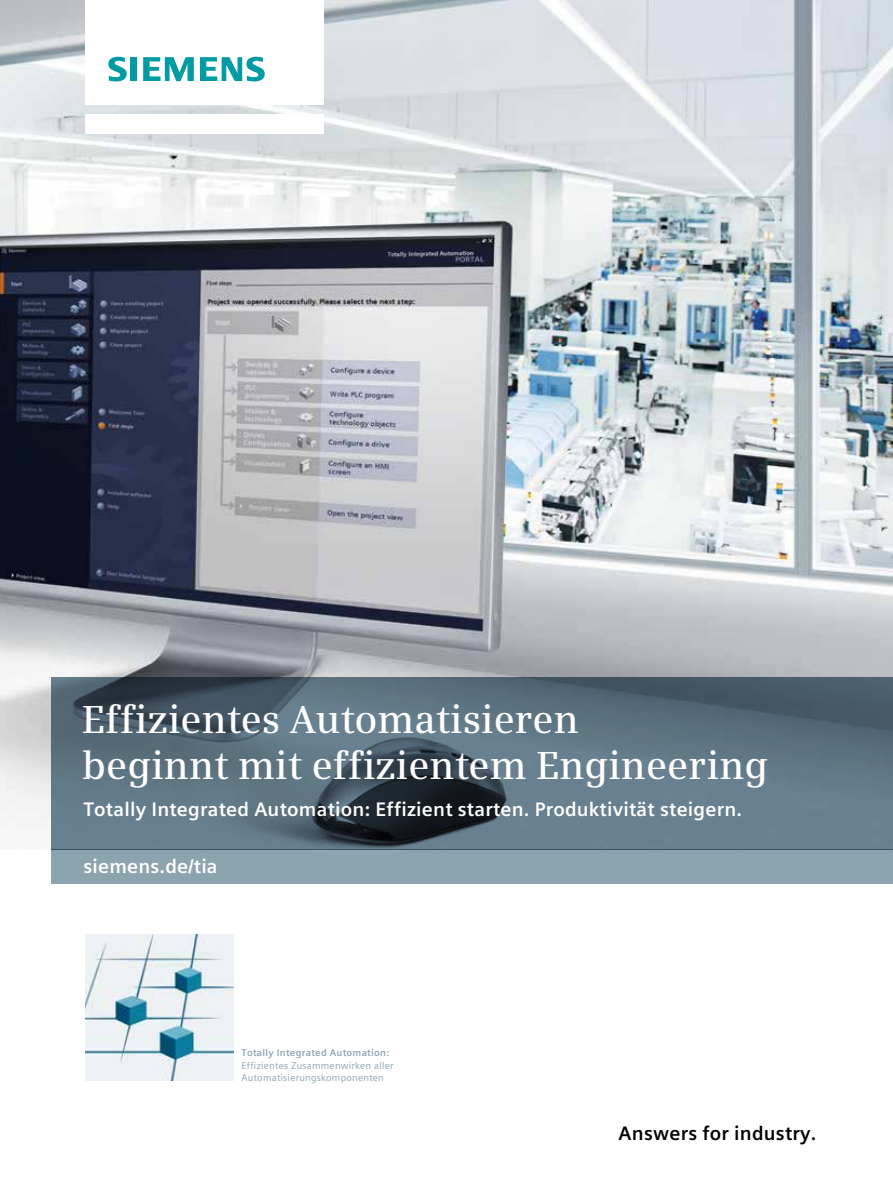
<style>
.page{position:relative;width:893px;height:1191px;background:#fff}
.page>*{position:absolute;margin:0;border:0;box-sizing:border-box;transform-origin:0 0}
.t1{font:600 39px/46.8px "Siemens Serif";color:#fff}
.t2{font:700 19.5px "Siemens Sans Global";letter-spacing:.01em;color:#fff}
.t3{font:700 19.5px "Siemens Sans Global";letter-spacing:.01em;color:#000}
.t4{font:9.75px/12.8px "Siemens Sans Global";letter-spacing:.025em;color:#8ca3b0}
.t5{font:700 9.75px "Siemens Sans Global";letter-spacing:.025em;color:#8ca3b0}
</style>
<div class="page">
<img style="left:0;top:0;width:893px;height:820px">
<div style="left:51px;top:849px;width:842px;height:34px;background:#8ca3b0"></div>
<svg style="left:51px;top:677px;width:842px;height:172px;background:#566a78"></svg>
<div style="left:85px;top:114px;width:238px;height:19px;background:#fff"></div>
<div style="left:85px;top:0;width:238px;height:105px;background:#fff"></div>
<svg style="left:108px;top:57px;width:19px;height:24px"></svg>
<div style="left:130px;top:57px;width:7px;height:24px;background:#009ba3"></div>
<svg style="left:143px;top:57px;width:51px;height:24px"></svg>
<svg style="left:200px;top:57px;width:65px;height:24px"></svg>
<img style="left:85px;top:934px;width:148px;height:146px">
<h1 class="t1" style="left:82px;top:695px;width:688px">Effizientes Automatisieren<br>beginnt mit effizientem Engineering</h1>
<p class="t2" style="left:83px;top:794px;width:660px">Totally Integrated Automation: Effizient starten. Produktivität steigern.</p>
<p class="t2" style="left:83px;top:851px;width:136px">siemens.de/tia</p>
<p class="t5" style="left:242px;top:1045px;width:149px">Totally Integrated Automation:</p>
<p class="t4" style="left:242px;top:1059px;width:154px">Effizientes Zusammenwirken aller<br>Automatisierungskomponenten</p>
<p class="t3" style="left:619px;top:1118px;width:199px">Answers for industry.</p>
</div>
